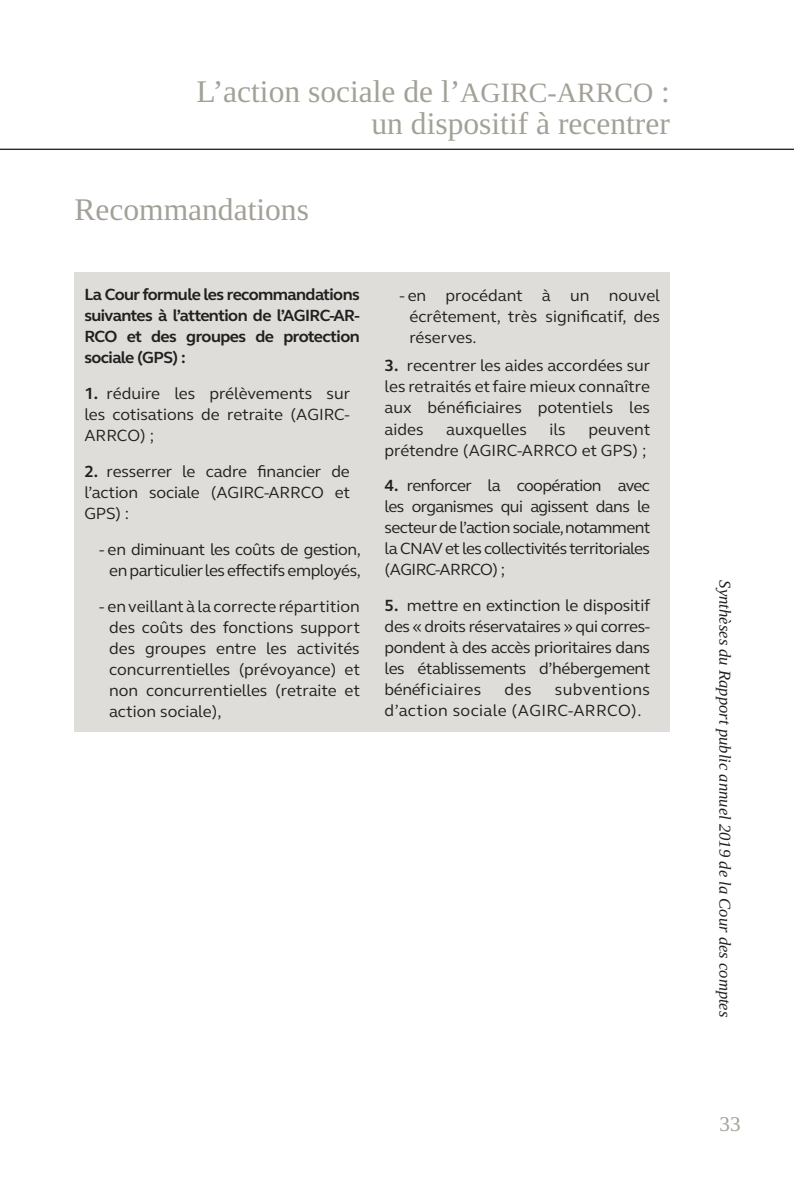
<style>
.page{position:relative;width:794px;height:1191px;background:#fff}
.page>*{position:absolute;margin:0;border:0;box-sizing:border-box;transform-origin:0 0}
.En-Tête_page_Paire{font:31.5px/31.5px "Liberation Serif";color:#a3a197;text-align:right}
.t1{font:21px "Liberation Serif";color:#a3a197}
.Texte{font:16.62px/21px "FS Elliot";letter-spacing:-.01em;color:#231f20;text-align:justify}
.Texte-2{font:700 16.62px/21px "FS Elliot";letter-spacing:-.035em;color:#231f20;text-align:justify}
.t2{font:italic 16.62px "Liberation Serif";color:#231f20}
.Texte-3{font:16.62px/21px "FS Elliot";letter-spacing:.025em;color:#231f20}
.s1{font-size:28px}
.s2{font-weight:700}
</style>
<div class="page">
<hr style="left:0;top:149px;width:794px;height:1px;background:#231f20">
<div style="left:74px;top:273px;width:596px;height:459px;background:#dfddd9"></div>
<p class="En-Tête_page_Paire" style="left:196px;top:76px;width:475px">L’action sociale de l’<span class="s1">AGIRC-ARRCO</span> : un dispositif à recentrer</p>
<p class="En-Tête_page_Paire" style="left:74px;top:194px;width:236px">Recommandations</p>
<p class="Texte-2" style="left:84px;top:284px;width:277px">La Cour formule les recommandations suivantes à l’attention de l’AGIRC-AR-RCO et des groupes de protection sociale (GPS) :</p>
<p class="Texte" style="left:84px;top:383px;width:267px"><span class="s2">1.</span> réduire les prélèvements sur les cotisations de retraite (AGIRC-ARRCO) ;</p>
<p class="Texte" style="left:84px;top:460px;width:267px"><span class="s2">2.</span> resserrer le cadre financier de l’action sociale (AGIRC-ARRCO et GPS) :</p>
<p class="Texte" style="left:99px;top:538px;width:263px;text-align:center">- en diminuant les coûts de gestion, en particulier les effectifs employés,</p>
<p class="Texte" style="left:109px;top:595px;width:252px;text-indent:-10px">- en veillant à la correcte répartition des coûts des fonctions support des groupes entre les activités concurrentielles (prévoyance) et non concurrentielles (retraite et action sociale),</p>
<p class="Texte" style="left:409px;top:284px;width:252px;text-indent:-10px">- en procédant à un nouvel écrêtement, très significatif, des réserves.</p>
<p class="Texte" style="left:384px;top:355px;width:267px"><span class="s2">3.</span> recentrer les aides accordées sur les retraités et faire mieux connaître aux bénéficiaires potentiels les aides</p>
<p class="Texte" style="left:446px;top:418px;width:82px">auxquelles</p>
<p class="Texte" style="left:549px;top:418px;width:18px">ils</p>
<p class="Texte" style="left:384px;top:418px;width:267px;text-align:right">peuvent<br>prétendre (AGIRC-ARRCO et GPS) ;</p>
<p class="Texte" style="left:384px;top:475px;width:267px"><span class="s2">4.</span> renforcer la coopération avec les organismes qui agissent dans le secteur de l’action sociale, notamment la CNAV et les collectivités territoriales (AGIRC-ARRCO) ;</p>
<p class="Texte" style="left:384px;top:595px;width:267px"><span class="s2">5.</span> mettre en extinction le dispositif des « droits réservataires » qui corres&shy;pondent à des accès prioritaires dans les établissements d’hébergement bénéficiaires</p>
<p class="Texte-3" style="left:384px;top:679px;width:267px;text-indent:170px">subventions d’action sociale (AGIRC-ARRCO).</p>
<p class="Texte" style="left:504px;top:679px;width:28px">des</p>
<p class="t2" style="left:736px;top:580px;width:438px;rotate:90deg">Synthèses du Rapport public annuel 2019 de la Cour des comptes</p>
<p class="t1" style="left:719px;top:1110px;width:22px">33</p>
</div>
